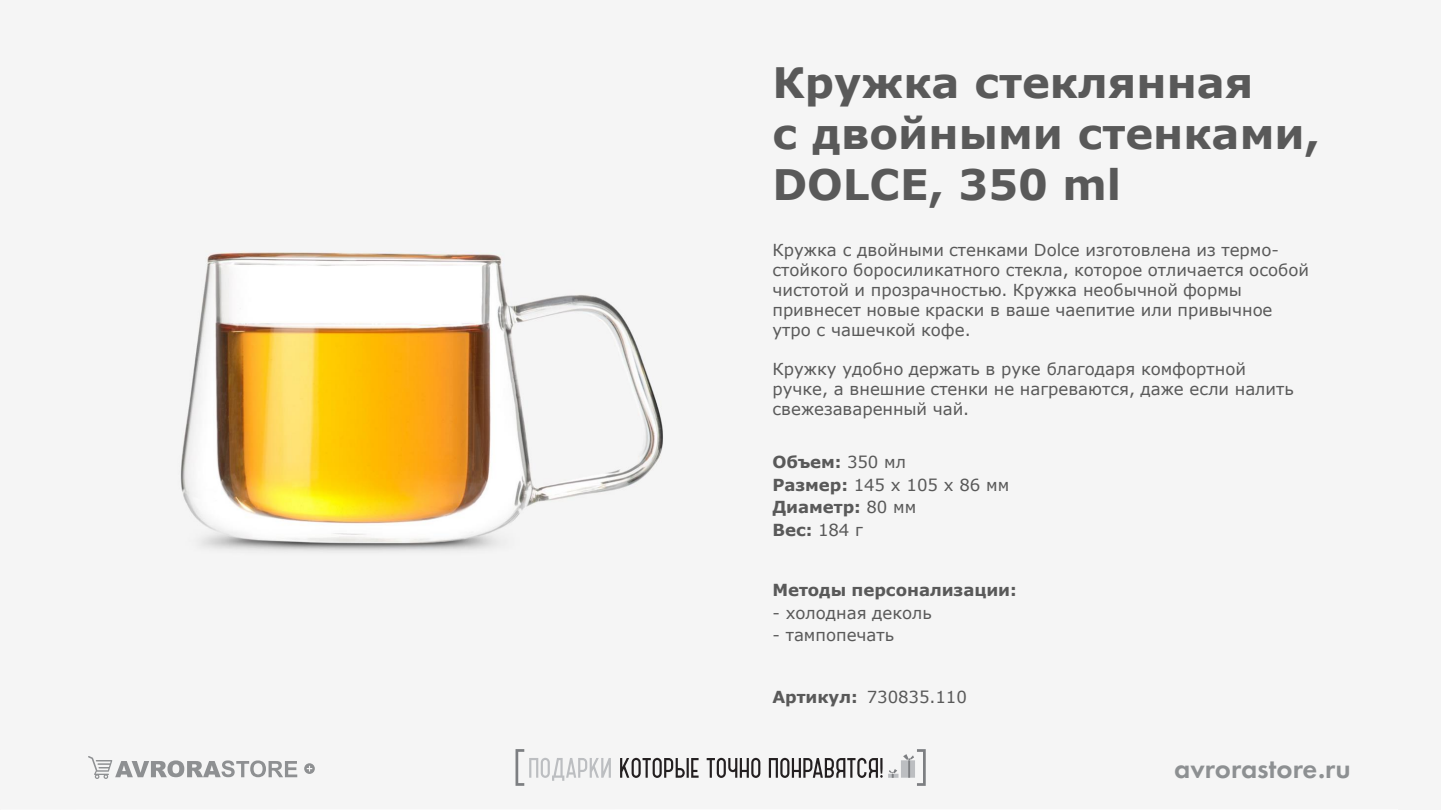
<style>
.page{position:relative;width:1441px;height:810px;background:#fff}
.page>*{position:absolute;margin:0;border:0;box-sizing:border-box;transform-origin:0 0}
.t1{font:700 42px/51px "Verdana";color:#595959}
.t2{font:600 28.5px "Futura PT";color:#8d9092}
.t3{font:700 16.65px "Verdana";letter-spacing:-.005em;color:#595959}
.t4{font:16.5px/19.8px "Verdana";color:#595959}
.t5{font:700 16.5px/22.5px "Verdana";letter-spacing:-.005em;color:#595959}
.s1{font-weight:400}
.s2{font-weight:700}
</style>
<div class="page">
<div style="left:0;top:0;width:1440px;height:810px;background:#f5f5f5"></div>
<img style="left:180px;top:252px;width:746px;height:534px">
<svg style="left:88px;top:756px;width:209px;height:23px"></svg>
<svg style="left:304px;top:763px;width:11px;height:11px"></svg>
<svg style="left:515px;top:749px;width:410px;height:37px"></svg>
<h1 class="t1" style="left:772px;top:56px;width:549px">Кружка стеклянная<br>с двойными стенками,<br>DOLCE, 350 ml</h1>
<p class="t4" style="left:772px;top:240px;width:538px">Кружка с двойными стенками Dolce изготовлена из термо&shy;стойкого боросиликатного стекла, которое отличается особой чистотой и прозрачностью. Кружка необычной формы привнесет новые краски в ваше чаепитие или привычное утро с чашечкой кофе.</p>
<p class="t4" style="left:772px;top:359px;width:523px">Кружку удобно держать в руке благодаря комфортной ручке, а внешние стенки не нагреваются, даже если налить свежезаваренный чай.</p>
<p class="t5" style="left:772px;top:451px;width:238px">Объем: <span class="s1">350 мл<br></span>Размер: <span class="s1">145 х 105 х 86 мм<br></span>Диаметр: <span class="s1">80 мм</span></p>
<p class="t3" style="left:772px;top:518px;width:92px">Вес: <span class="s1">184 г</span></p>
<p class="t3" style="left:772px;top:578px;width:246px">Методы персонализации:</p>
<p class="t4" style="left:772px;top:602px;width:161px">- холодная деколь</p>
<p class="t4" style="left:772px;top:625px;width:123px">- тампопечать</p>
<p class="t4" style="left:772px;top:687px;width:196px"><span class="s2">Артикул:</span> 730835.110</p>
<h2 class="t2" style="left:1174px;top:751px;width:178px">avrorastore.ru</h2>
</div>
